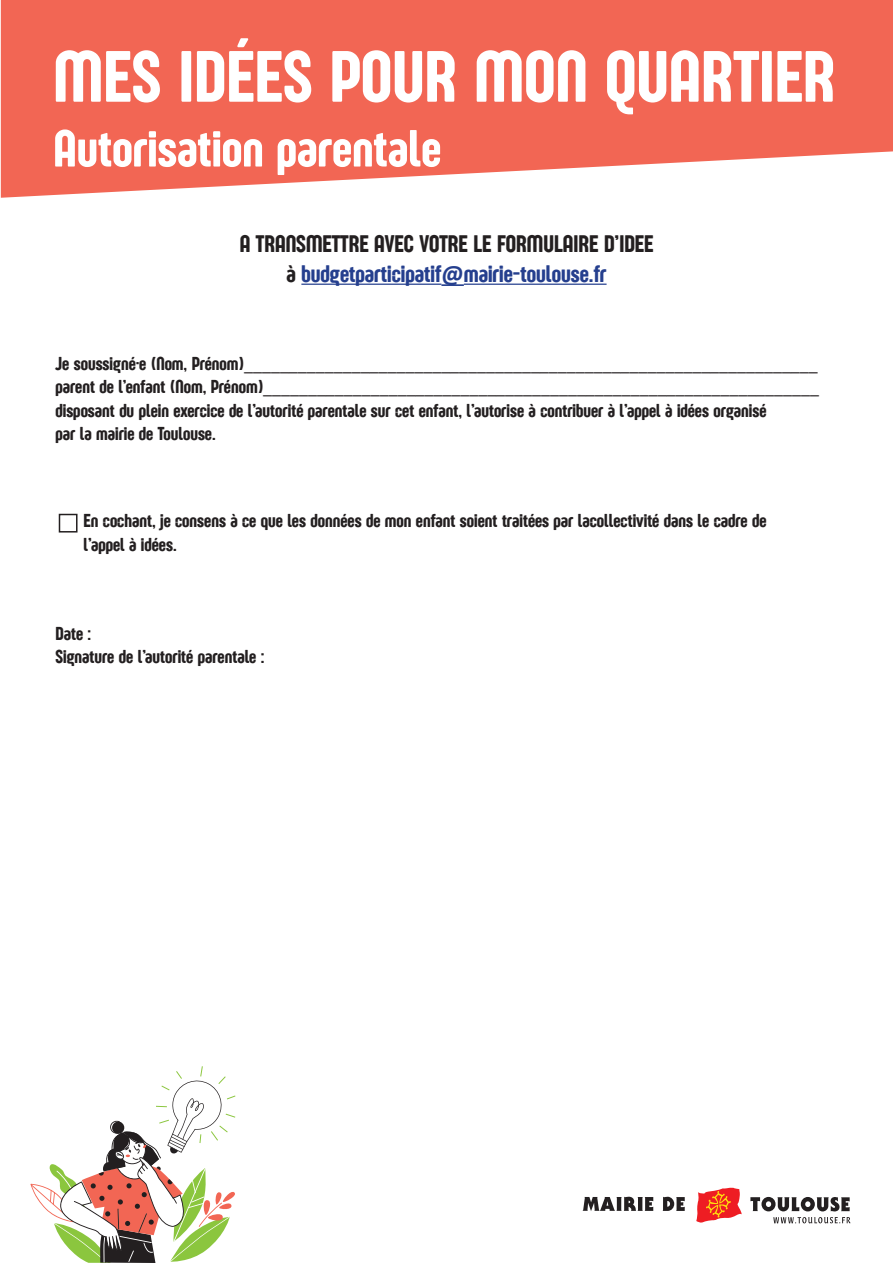
<style>
.page{position:relative;width:893px;height:1263px;background:#fff}
.page>*{position:absolute;margin:0;border:0;box-sizing:border-box;transform-origin:0 0}
.t1{font:75px "Sugo Pro Display Trial";letter-spacing:.005em;color:#fff}
.t2{font:54px "Sugo Pro Display Trial";letter-spacing:.005em;color:#fff}
.t3{font:24.9px "Sugo Pro Display Trial";color:#231f20}
.t4{font:24.9px "Sugo Pro Display Trial";color:#253f8e}
.t5{font:19.5px/23.4px "Sugo Pro Display Trial";color:#231f20}
.t6{font:18px/23.4px "Calibri";color:#231f20}
.s1{color:#231f20}
.s2{font-family:"Calibri";font-weight:700}
.s3{font-family:"Sugo Pro Display Trial";font-size:19.5px}
</style>
<div class="page">
<svg style="left:773px;top:1217px;width:77px;height:6px"></svg>
<svg style="left:696px;top:1187px;width:46px;height:35px"></svg>
<svg style="left:750px;top:1197px;width:100px;height:14px"></svg>
<svg style="left:663px;top:1197px;width:22px;height:14px"></svg>
<svg style="left:582px;top:1197px;width:71px;height:14px"></svg>
<svg style="left:1px;top:0;width:892px;height:198px;background:#f37868"></svg>
<svg style="left:31px;top:1066px;width:205px;height:197px"></svg>
<hr style="left:301px;top:284px;width:140px;height:1px;background:#253f8e">
<hr style="left:441px;top:284px;width:23px;height:2px;background:#253f8e">
<hr style="left:464px;top:284px;width:143px;height:1px;background:#253f8e">
<div style="left:59px;top:514px;width:19px;height:18px;border:2px solid #231f20"></div>
<h1 class="t1" style="left:53px;top:34px;width:783px">MES IDÉES POUR MON QUARTIER</h1>
<h2 class="t2" style="left:53px;top:118px;width:389px">Autorisation parentale</h2>
<p class="t3" style="left:240px;top:230px;width:415px">A TRANSMETTRE AVEC VOTRE LE FORMULAIRE D’IDEE</p>
<p class="t4" style="left:286px;top:260px;width:322px"><span class="s1">à</span> budgetparticipatif<span class="s2">@</span>mairie-toulouse.fr</p>
<p class="t6" style="left:55px;top:352px;width:765px"><span class="s3">Je soussigné·e (Nom, Prénom)</span>________________________________________________________________ <span class="s3">parent de l’enfant (Nom, Prénom)</span>______________________________________________________________</p>
<p class="t5" style="left:55px;top:399px;width:712px">disposant du plein exercice de l’autorité parentale sur cet enfant, l’autorise à contribuer à l’appel à idées organisé par la mairie de Toulouse.</p>
<p class="t5" style="left:84px;top:509px;width:684px">En cochant, je consens à ce que les données de mon enfant soient traitées par lacollectivité dans le cadre de l’appel à idées.</p>
<p class="t5" style="left:55px;top:622px;width:37px">Date :</p>
<p class="t5" style="left:55px;top:645px;width:210px">Signature de l’autorité parentale :</p>
</div>
